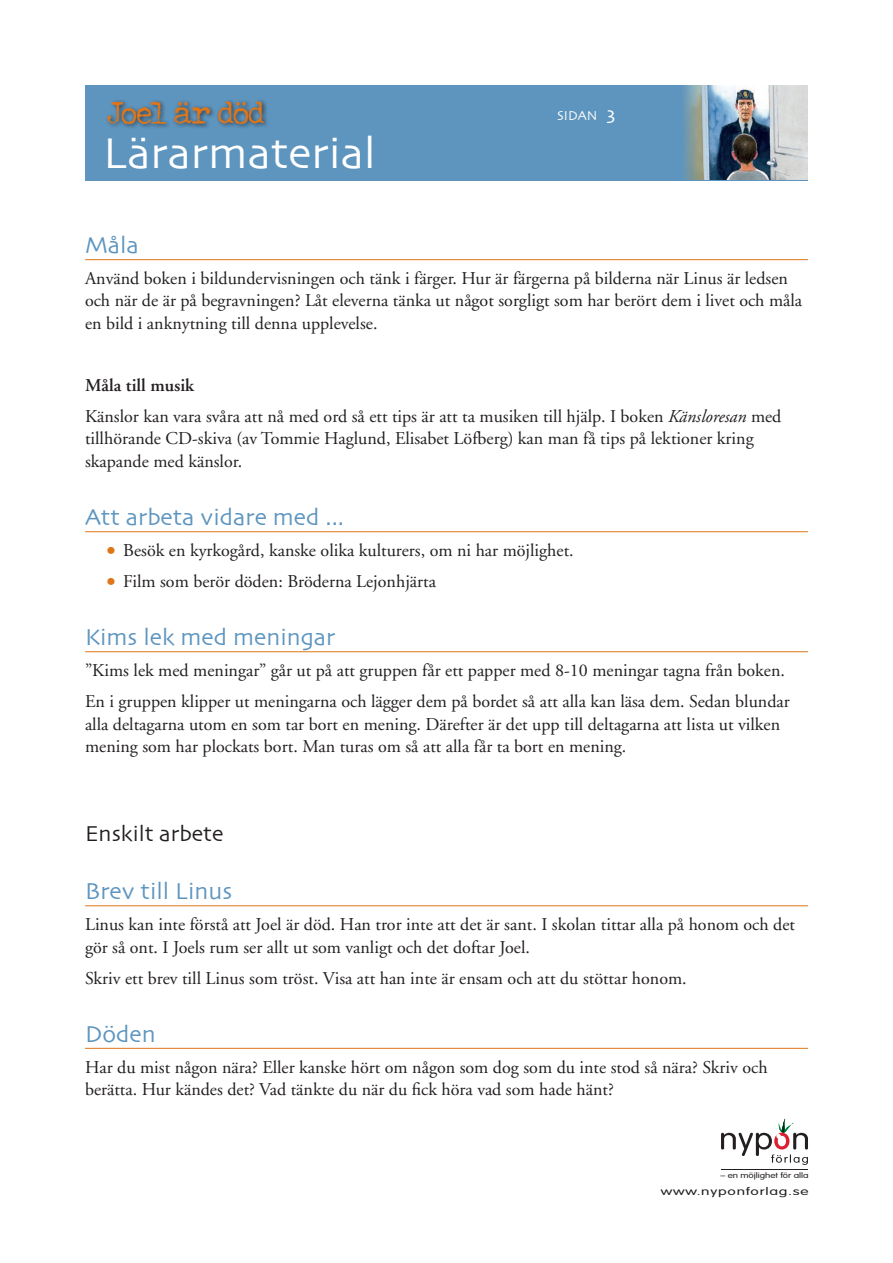
<style>
.page{position:relative;width:893px;height:1263px;background:#fff}
.page>*{position:absolute;margin:0;border:0;box-sizing:border-box;transform-origin:0 0}
.t1{font:45px "Skia";color:#fff}
.t2{font:28.95px "John Doe";letter-spacing:-.015em;color:#de761b}
.t3{font:24px "Skia";color:#5d95bf}
.t4{font:22.5px "Skia";color:#231f20}
.t5{font:18px/22.5px "Adobe Garamond";color:#231f20}
.t6{font:13.5px "Skia";color:#fff}
.t7{font:300 10.5px "VAG Rounded";letter-spacing:.05em;color:#231f20;scale:1.48 1}
.t8{font:300 7.65px "VAG Rounded";letter-spacing:-.005em;color:#231f20;scale:1.28 1}
.s1{font-size:19.5px}
.s2{font-weight:600}
.s3{font-style:italic}
.s4{font-size:25.5px;color:#de761b}
</style>
<div class="page">
<div style="left:85px;top:85px;width:723px;height:95px;background:#5d95bf"></div>
<img style="left:684px;top:85px;width:124px;height:95px">
<svg style="left:721px;top:1118px;width:87px;height:47px"></svg>
<hr style="left:721px;top:1170px;width:87px;height:1px;background:#231f20">
<div style="left:105px;top:98px;width:165px;height:32px;background:#231f20;opacity:.75"></div>
<hr style="left:85px;top:259px;width:723px;height:1px;background:#de761b">
<hr style="left:85px;top:531px;width:723px;height:1px;background:#de761b">
<hr style="left:85px;top:651px;width:723px;height:1px;background:#de761b">
<hr style="left:85px;top:905px;width:723px;height:1px;background:#de761b">
<hr style="left:85px;top:1048px;width:723px;height:1px;background:#de761b">
<h2 class="t2" style="left:108px;top:92px;width:158px">Joel är död</h2>
<h1 class="t1" style="left:103px;top:126px;width:274px">Lärarmaterial</h1>
<p class="t6" style="left:557px;top:107px;width:60px">sidan <span class="s1">3</span></p>
<h3 class="t3" style="left:85px;top:231px;width:55px">Måla</h3>
<p class="t5" style="left:85px;top:267px;width:719px">Använd boken i bildundervisningen och tänk i färger. Hur är färgerna på bilderna när Linus är ledsen och när de är på begravningen? Låt eleverna tänka ut något sorgligt som har berört dem i livet och måla en bild i anknytning till denna upplevelse.</p>
<p class="t5" style="left:85px;top:370px;width:698px;line-height:31px"><span class="s2">Måla till musik<br></span>Känslor kan vara svåra att nå med ord så ett tips är att ta musiken till hjälp. I boken <span class="s3">Känsloresan</span> med</p>
<p class="t5" style="left:85px;top:428px;width:670px">tillhörande CD-skiva (av Tommie Haglund, Elisabet Löfberg) kan man få tips på lektioner kring skapande med känslor.</p>
<h3 class="t3" style="left:85px;top:503px;width:261px">Att arbeta vidare med ...</h3>
<p class="t5" style="left:106px;top:539px;width:469px"><span class="s4">•</span> Besök en kyrkogård, kanske olika kulturers, om ni har möjlighet.</p>
<p class="t5" style="left:106px;top:570px;width:331px"><span class="s4">•</span> Film som berör döden: Bröderna Lejonhjärta</p>
<h3 class="t3" style="left:85px;top:623px;width:252px">Kims lek med meningar</h3>
<p class="t5" style="left:85px;top:655px;width:706px;line-height:31px">”Kims lek med meningar” går ut på att gruppen får ett papper med 8-10 meningar tagna från boken.<br>En i gruppen klipper ut meningarna och lägger dem på bordet så att alla kan läsa dem. Sedan blundar</p>
<p class="t5" style="left:85px;top:713px;width:697px">alla deltagarna utom en som tar bort en mening. Därefter är det upp till deltagarna att lista ut vilken mening som har plockats bort. Man turas om så att alla får ta bort en mening.</p>
<p class="t4" style="left:85px;top:820px;width:140px">Enskilt arbete</p>
<h3 class="t3" style="left:85px;top:877px;width:149px">Brev till Linus</h3>
<p class="t5" style="left:85px;top:913px;width:711px">Linus kan inte förstå att Joel är död. Han tror inte att det är sant. I skolan tittar alla på honom och det gör så ont. I Joels rum ser allt ut som vanligt och det doftar Joel.</p>
<p class="t5" style="left:85px;top:967px;width:603px">Skriv ett brev till Linus som tröst. Visa att han inte är ensam och att du stöttar honom.</p>
<h3 class="t3" style="left:85px;top:1019px;width:72px">Döden</h3>
<p class="t5" style="left:85px;top:1056px;width:684px">Har du mist någon nära? Eller kanske hört om någon som dog som du inte stod så nära? Skriv och berätta. Hur kändes det? Vad tänkte du när du fick höra vad som hade hänt?</p>
<p class="t8" style="left:720px;top:1170px;width:70px">– en möjlighet för alla</p>
<p class="t7" style="left:661px;top:1185px;width:101px">www.nyponforlag.se</p>
</div>
